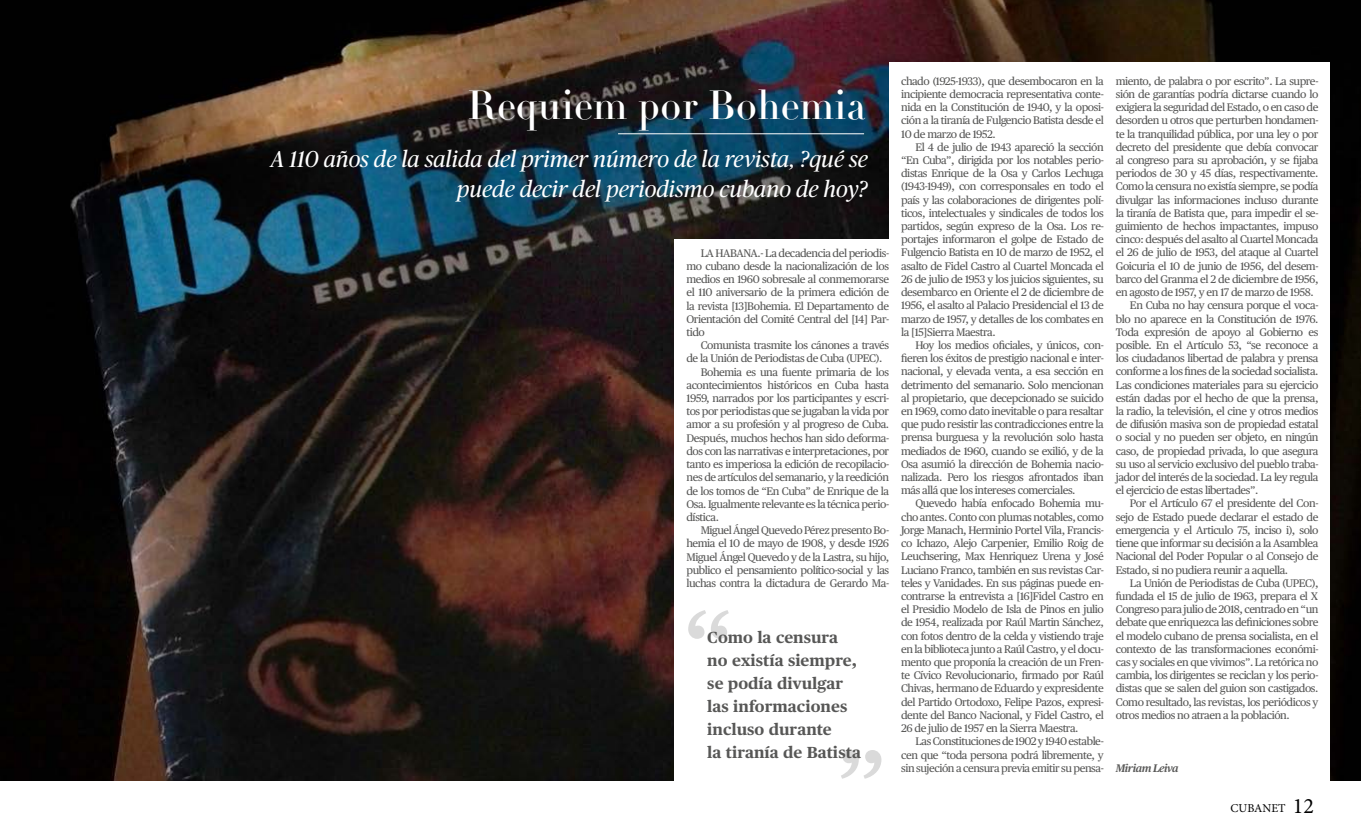
<style>
.page{position:relative;width:1361px;height:837px;background:#fff}
.page>*{position:absolute;margin:0;border:0;box-sizing:border-box;transform-origin:0 0}
.t1{font:110px "Publico Text";color:#dadada}
.t2{font:40px "Didot LT Std Headline";color:#fff}
.t3{font:italic 23px/30px "Publico";color:#fff;text-align:right}
.t4{font:700 16px/23px "Publico Text";color:#575756}
.t5{font:12px "Minion Pro";color:#000}
.t6{font:11px/13.2px "Publico Text";letter-spacing:-.04em;color:#575756;text-align:justify}
.t7{font:italic 600 11px "Publico Text";letter-spacing:-.04em;color:#575756}
.s1{font-size:22px}
</style>
<div class="page">
<img style="left:0;top:0;width:1361px;height:780px">
<div style="left:889px;top:62px;width:440px;height:729px;background:#fff"></div>
<div style="left:674px;top:239px;width:442px;height:552px;background:#fff"></div>
<hr style="left:618px;top:133px;width:246px;height:1px;background:#fff">
<h2 class="t2" style="left:467px;top:81px;width:400px">Requiem por Bohemia</h2>
<h3 class="t3" style="left:270px;top:144px;width:599px">A 110 años de la salida del primer número de la revista, ?qué se puede decir del periodismo cubano de hoy?</h3>
<p class="t6" style="left:686px;top:246px;width:204px;text-indent:14px">LA HABANA.- La decadencia del periodis&shy;mo cubano desde la nacionalización de los medios en 1960 sobresale al conmemorarse el 110 aniversario de la primera edición de la revista [13]Bohemia. El Departamento de Orientación del Comité Central del [14] Par&shy;tido</p>
<p class="t6" style="left:700px;top:338px;width:190px">Comunista trasmite los cánones a través</p>
<p class="t6" style="left:686px;top:352px;width:197px">de la Unión de Periodistas de Cuba (UPEC).</p>
<p class="t6" style="left:700px;top:365px;width:190px">Bohemia es una fuente primaria de los</p>
<p class="t6" style="left:686px;top:378px;width:204px">acontecimientos históricos en Cuba hasta</p>
<p class="t6" style="left:686px;top:391px;width:204px">1959, narrados por los participantes y escri-</p>
<p class="t6" style="left:686px;top:404px;width:204px">tos por periodistas que se jugaban la vida por</p>
<p class="t6" style="left:686px;top:418px;width:204px">amor a su profesión y al progreso de Cuba.</p>
<p class="t6" style="left:686px;top:431px;width:204px">Después, muchos hechos han sido deforma-</p>
<p class="t6" style="left:686px;top:444px;width:204px">dos con las narrativas e interpretaciones, por</p>
<p class="t6" style="left:686px;top:457px;width:204px">tanto es imperiosa la edición de recopilacio-</p>
<p class="t6" style="left:686px;top:470px;width:204px">nes de artículos del semanario, y la reedición</p>
<p class="t6" style="left:686px;top:484px;width:204px">de los tomos de “En Cuba” de Enrique de la</p>
<p class="t6" style="left:686px;top:497px;width:204px">Osa. Igualmente relevante es la técnica perio-</p>
<p class="t6" style="left:686px;top:510px;width:34px">dística.</p>
<p class="t6" style="left:700px;top:523px;width:190px">Miguel Ángel Quevedo Pérez presento Bo-</p>
<p class="t6" style="left:686px;top:536px;width:204px">hemia el 10 de mayo de 1908, y desde 1926</p>
<p class="t6" style="left:686px;top:550px;width:204px">Miguel Ángel Quevedo y de la Lastra, su hijo,</p>
<p class="t6" style="left:686px;top:563px;width:204px">publico el pensamiento político-social y las</p>
<p class="t6" style="left:686px;top:576px;width:204px">luchas contra la dictadura de Gerardo Ma-</p>
<h1 class="t1" style="left:680px;top:585px;width:56px">“</h1>
<h3 class="t4" style="left:707px;top:626px;width:155px">Como la censura no existía siempre, se podía divulgar las informaciones incluso durante<br>la tiranía de Batista</h3>
<h1 class="t1" style="left:889px;top:803px;width:56px;rotate:-180deg">“</h1>
<p class="t6" style="left:901px;top:74px;width:204px">chado (1925-1933), que desembocaron en la incipiente democracia representativa conte&shy;nida en la Constitución de 1940, y la oposi&shy;ción a la tiranía de Fulgencio Batista desde el 10 de marzo de 1952.</p>
<p class="t6" style="left:901px;top:140px;width:204px;text-indent:14px">El 4 de julio de 1943 apareció la sección “En Cuba”, dirigida por los notables perio&shy;distas Enrique de la Osa y Carlos Lechuga (1943-1949), con corresponsales en todo el país y las colaboraciones de dirigentes polí&shy;ticos, intelectuales y sindicales de todos los partidos, según expreso de la Osa. Los re&shy;portajes informaron el golpe de Estado de Fulgencio Batista en 10 de marzo de 1952, el asalto de Fidel Castro al Cuartel Moncada el 26 de julio de 1953 y los juicios siguientes, su desembarco en Oriente el 2 de diciembre de 1956, el asalto al Palacio Presidencial el 13 de marzo de 1957, y detalles de los combates en la [15]Sierra Maestra.</p>
<p class="t6" style="left:901px;top:338px;width:204px;text-indent:14px">Hoy los medios oficiales, y únicos, con&shy;fieren los éxitos de prestigio nacional e inter&shy;nacional, y elevada venta, a esa sección en detrimento del semanario. Solo mencionan al propietario, que decepcionado se suicido en 1969, como dato inevitable o para resaltar que pudo resistir las contradicciones entre la prensa burguesa y la revolución solo hasta mediados de 1960, cuando se exilió, y de la Osa asumió la dirección de Bohemia nacio&shy;nalizada. Pero los riesgos afrontados iban más allá que los intereses comerciales.</p>
<p class="t6" style="left:901px;top:497px;width:204px;text-indent:14px">Quevedo había enfocado Bohemia mu&shy;cho antes. Conto con plumas notables, como Jorge Manach, Herminio Portel Vila, Francis&shy;co Ichazo, Alejo Carpenier, Emilio Roig de Leuchsering, Max Henriquez Urena y José Luciano Franco, también en sus revistas Car&shy;teles y Vanidades. En sus páginas puede en&shy;contrarse la entrevista a [16]Fidel Castro en el Presidio Modelo de Isla de Pinos en julio de 1954, realizada por Raúl Martin Sánchez, con fotos dentro de la celda y vistiendo traje en la biblioteca junto a Raúl Castro, y el docu&shy;mento que proponía la creación de un Fren&shy;te Cívico Revolucionario, firmado por Raúl Chivas, hermano de Eduardo y expresidente del Partido Ortodoxo, Felipe Pazos, expresi&shy;dente del Banco Nacional, y Fidel Castro, el 26 de julio de 1957 en la Sierra Maestra.</p>
<p class="t6" style="left:901px;top:734px;width:204px;text-indent:14px">Las Constituciones de 1902 y 1940 estable&shy;cen que “toda persona podrá libremente, y sin sujeción a censura previa emitir su pensa-</p>
<p class="t6" style="left:1116px;top:74px;width:204px">miento, de palabra o por escrito”. La supre-</p>
<p class="t6" style="left:1116px;top:87px;width:204px">sión de garantías podría dictarse cuando lo</p>
<p class="t6" style="left:1116px;top:101px;width:204px">exigiera la seguridad del Estado, o en caso de</p>
<p class="t6" style="left:1116px;top:114px;width:204px">desorden u otros que perturben hondamen-</p>
<p class="t6" style="left:1116px;top:127px;width:204px">te la tranquilidad pública, por una ley o por</p>
<p class="t6" style="left:1116px;top:140px;width:204px">decreto del presidente que debía convocar</p>
<p class="t6" style="left:1116px;top:153px;width:204px">al congreso para su aprobación, y se fijaba</p>
<p class="t6" style="left:1116px;top:167px;width:204px">periodos de 30 y 45 días, respectivamente.</p>
<p class="t6" style="left:1116px;top:180px;width:204px">Como la censura no existía siempre, se podía</p>
<p class="t6" style="left:1116px;top:193px;width:204px">divulgar las informaciones incluso durante</p>
<p class="t6" style="left:1116px;top:206px;width:204px">la tiranía de Batista que, para impedir el se-</p>
<p class="t6" style="left:1116px;top:219px;width:204px">guimiento de hechos impactantes, impuso</p>
<p class="t6" style="left:1116px;top:233px;width:204px">cinco: después del asalto al Cuartel Moncada</p>
<p class="t6" style="left:1116px;top:246px;width:204px">el 26 de julio de 1953, del ataque al Cuartel</p>
<p class="t6" style="left:1116px;top:259px;width:204px">Goicuria el 10 de junio de 1956, del desem-</p>
<p class="t6" style="left:1116px;top:272px;width:204px">barco del Granma el 2 de diciembre de 1956,</p>
<p class="t6" style="left:1116px;top:285px;width:199px">en agosto de 1957, y en 17 de marzo de 1958.</p>
<p class="t6" style="left:1130px;top:299px;width:190px">En Cuba no hay censura porque el voca-</p>
<p class="t6" style="left:1116px;top:312px;width:204px">blo no aparece en la Constitución de 1976.</p>
<p class="t6" style="left:1116px;top:325px;width:204px">Toda expresión de apoyo al Gobierno es</p>
<p class="t6" style="left:1116px;top:338px;width:204px">posible. En el Artículo 53, “se reconoce a</p>
<p class="t6" style="left:1116px;top:351px;width:204px">los ciudadanos libertad de palabra y prensa</p>
<p class="t6" style="left:1116px;top:365px;width:204px">conforme a los fines de la sociedad socialista.</p>
<p class="t6" style="left:1116px;top:378px;width:204px">Las condiciones materiales para su ejercicio</p>
<p class="t6" style="left:1116px;top:391px;width:204px">están dadas por el hecho de que la prensa,</p>
<p class="t6" style="left:1116px;top:404px;width:204px">la radio, la televisión, el cine y otros medios</p>
<p class="t6" style="left:1116px;top:417px;width:204px">de difusión masiva son de propiedad estatal</p>
<p class="t6" style="left:1116px;top:431px;width:204px">o social y no pueden ser objeto, en ningún</p>
<p class="t6" style="left:1116px;top:444px;width:204px">caso, de propiedad privada, lo que asegura</p>
<p class="t6" style="left:1116px;top:457px;width:204px">su uso al servicio exclusivo del pueblo traba-</p>
<p class="t6" style="left:1116px;top:470px;width:204px">jador del interés de la sociedad. La ley regula</p>
<p class="t6" style="left:1116px;top:483px;width:144px">el ejercicio de estas libertades”.</p>
<p class="t6" style="left:1130px;top:497px;width:190px">Por el Artículo 67 el presidente del Con-</p>
<p class="t6" style="left:1116px;top:510px;width:204px">sejo de Estado puede declarar el estado de</p>
<p class="t6" style="left:1116px;top:523px;width:204px">emergencia y el Articulo 75, inciso i), solo</p>
<p class="t6" style="left:1116px;top:536px;width:204px">tiene que informar su decisión a la Asamblea</p>
<p class="t6" style="left:1116px;top:549px;width:204px">Nacional del Poder Popular o al Consejo de</p>
<p class="t6" style="left:1116px;top:563px;width:174px">Estado, si no pudiera reunir a aquella.</p>
<p class="t6" style="left:1130px;top:576px;width:190px">La Unión de Periodistas de Cuba (UPEC),</p>
<p class="t6" style="left:1116px;top:589px;width:204px">fundada el 15 de julio de 1963, prepara el X</p>
<p class="t6" style="left:1116px;top:602px;width:204px">Congreso para julio de 2018, centrado en “un</p>
<p class="t6" style="left:1116px;top:615px;width:204px">debate que enriquezca las definiciones sobre</p>
<p class="t6" style="left:1116px;top:629px;width:204px">el modelo cubano de prensa socialista, en el</p>
<p class="t6" style="left:1116px;top:642px;width:204px">contexto de las transformaciones económi-</p>
<p class="t6" style="left:1116px;top:655px;width:204px">cas y sociales en que vivimos”. La retórica no</p>
<p class="t6" style="left:1116px;top:668px;width:204px">cambia, los dirigentes se reciclan y los perio-</p>
<p class="t6" style="left:1116px;top:681px;width:204px">distas que se salen del guion son castigados.</p>
<p class="t6" style="left:1116px;top:695px;width:204px">Como resultado, las revistas, los periódicos y</p>
<p class="t6" style="left:1116px;top:708px;width:175px">otros medios no atraen a la población.</p>
<p class="t7" style="left:1116px;top:761px;width:64px">Miriam Leiva</p>
<p class="t5" style="left:1230px;top:800px;width:85px">CUBANET <span class="s1">12</span></p>
</div>
